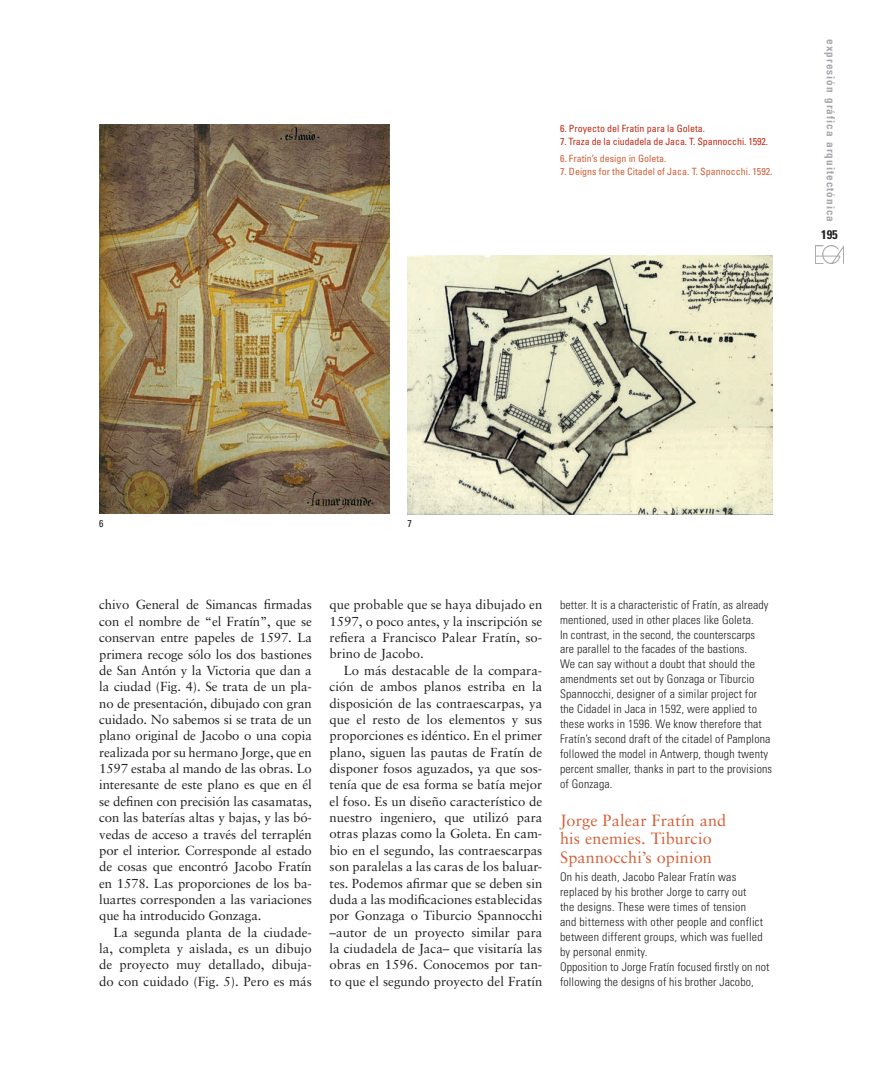
<style>
.page{position:relative;width:872px;height:1085px;background:#fff}
.page>*{position:absolute;margin:0;border:0;box-sizing:border-box;transform-origin:0 0}
.TITULAR_1_INGLES{font:16.25px/18.4px "Sabon";letter-spacing:.01em;color:#d26038}
.t1{font:13.12px/16.4px "Sabon";color:#231f20;text-align:justify}
.t2{font:700 condensed 12.5px "Univers";color:#231f20}
.t3{font:300 condensed 11.88px/15px "Univers";letter-spacing:.015em;color:#231f20}
.t4{font:700 condensed 11.25px "Univers";letter-spacing:.09em;color:#a8a9ad}
.t5{font:condensed 10px "Univers";letter-spacing:-.01em;color:#c02d19}
.t6{font:condensed 10px "Univers";color:#d26038}
.PIES_DE_FOTO_INGLES{font:condensed 10px "Univers";color:#231f20}
</style>
<div class="page">
<img style="left:815px;top:246px;width:28px;height:17px">
<img style="left:99px;top:124px;width:291px;height:390px">
<img style="left:407px;top:255px;width:365px;height:259px">
<p class="t5" style="left:560px;top:122px;width:146px">6. Proyecto del Fratín para la Goleta.</p>
<p class="t5" style="left:560px;top:135px;width:209px">7. Traza de la ciudadela de Jaca. T. Spannocchi. 1592.</p>
<p class="t6" style="left:560px;top:152px;width:108px">6. Fratín’s design in Goleta.</p>
<p class="t6" style="left:560px;top:165px;width:214px">7. Deigns for the Citadel of Jaca. T. Spannocchi. 1592.</p>
<p class="t4" style="left:837px;top:39px;width:184px;rotate:90deg">expresión gráfica arquitectónica</p>
<p class="t2" style="left:821px;top:226px;width:18px">195</p>
<p class="PIES_DE_FOTO_INGLES" style="left:99px;top:516px;width:6px">6</p>
<p class="PIES_DE_FOTO_INGLES" style="left:407px;top:516px;width:6px">7</p>
<p class="t1" style="left:99px;top:596px;width:214px">chivo General de Simancas firmadas con el nombre de “el Fratín”, que se conservan entre papeles de 1597. La primera recoge sólo los dos bastiones de San Antón y la Victoria que dan a la ciudad (Fig. 4). Se trata de un pla&shy;no de presentación, dibujado con gran cuidado. No sabemos si se trata de un plano original de Jacobo o una copia realizada por su hermano Jorge, que en 1597 estaba al mando de las obras. Lo interesante de este plano es que en él se definen con precisión las casamatas, con las baterías altas y bajas, y las bó&shy;vedas de acceso a través del terraplén por el interior. Corresponde al estado de cosas que encontró Jacobo Fratín en 1578. Las proporciones de los ba&shy;luartes corresponden a las variaciones que ha introducido Gonzaga.</p>
<p class="t1" style="left:99px;top:923px;width:214px;text-indent:14px">La segunda planta de la ciudade&shy;la, completa y aislada, es un dibujo de proyecto muy detallado, dibuja&shy;do con cuidado (Fig. 5). Pero es más</p>
<p class="t1" style="left:330px;top:596px;width:214px">que probable que se haya dibujado en 1597, o poco antes, y la inscripción se refiera a Francisco Palear Fratín, so&shy;brino de Jacobo.</p>
<p class="t1" style="left:330px;top:661px;width:214px;text-indent:14px">Lo más destacable de la compara&shy;ción de ambos planos estriba en la disposición de las contraescarpas, ya que el resto de los elementos y sus proporciones es idéntico. En el primer plano, siguen las pautas de Fratín de disponer fosos aguzados, ya que sos&shy;tenía que de esa forma se batía mejor el foso. Es un diseño característico de nuestro ingeniero, que utilizó para otras plazas como la Goleta. En cam&shy;bio en el segundo, las contraescarpas son paralelas a las caras de los baluar&shy;tes. Podemos afirmar que se deben sin duda a las modificaciones establecidas por Gonzaga o Tiburcio Spannocchi –autor de un proyecto similar para la ciudadela de Jaca– que visitaría las obras en 1596. Conocemos por tan&shy;to que el segundo proyecto del Fratín</p>
<p class="t3" style="left:560px;top:597px;width:214px">better. It is a characteristic of Fratín, as already mentioned, used in other places like Goleta.<br>In contrast, in the second, the counterscarps are parallel to the facades of the bastions.<br>We can say without a doubt that should the amendments set out by Gonzaga or Tiburcio Spannocchi, designer of a similar project for the Cidadel in Jaca in 1592, were applied to these works in 1596. We know therefore that Fratín’s second draft of the citadel of Pamplona followed the model in Antwerp, though twenty percent smaller, thanks in part to the provisions of Gonzaga.</p>
<p class="TITULAR_1_INGLES" style="left:560px;top:810px;width:168px">Jorge Palear Fratín and his enemies. Tiburcio<br>Spannocchi’s opinion</p>
<p class="t3" style="left:560px;top:869px;width:204px">On his death, Jacobo Palear Fratín was replaced by his brother Jorge to carry out the designs. These were times of tension and bitterness with other people and conflict between different groups, which was fuelled by personal enmity.</p>
<p class="t3" style="left:560px;top:958px;width:211px">Opposition to Jorge Fratín focused firstly on not following the designs of his brother Jacobo,</p>
</div>
